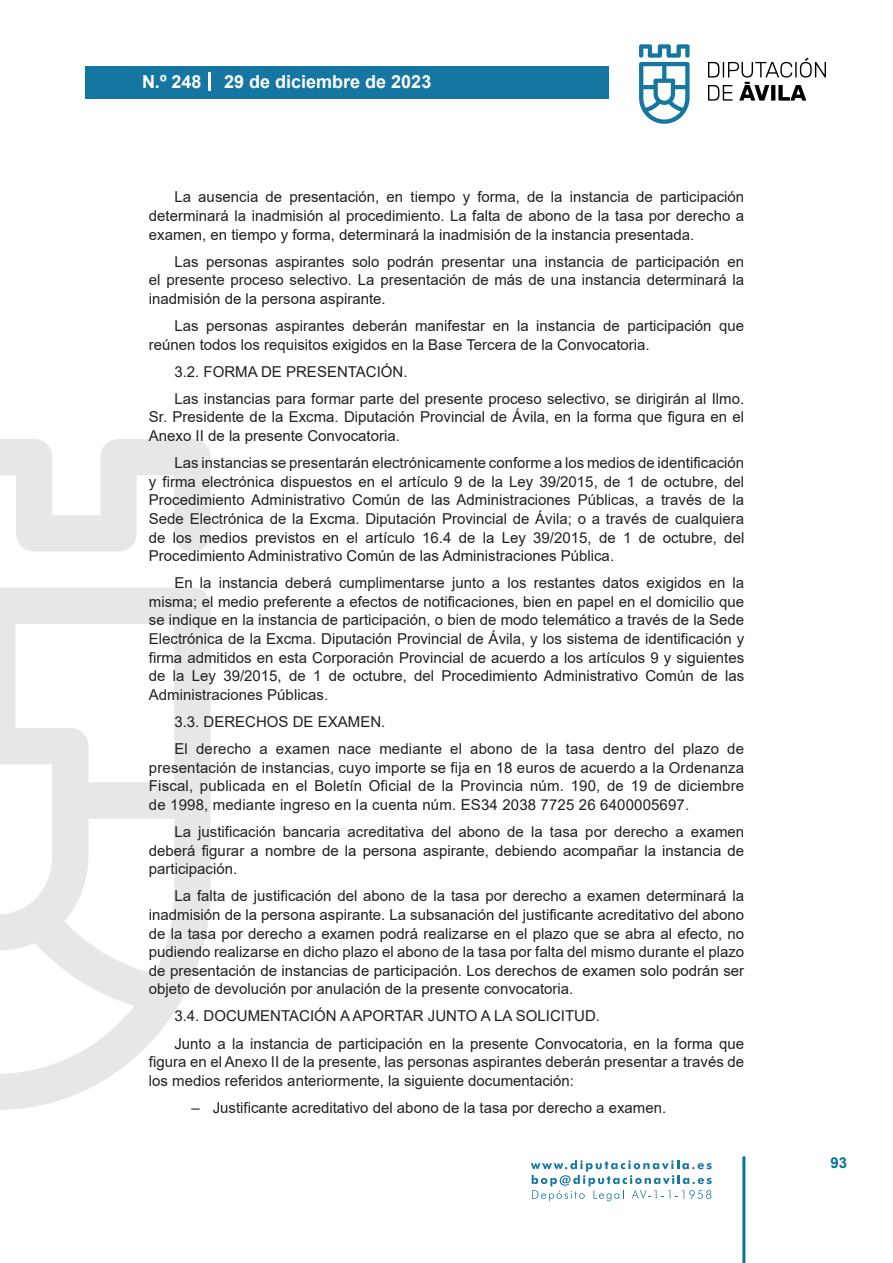
<style>
.page{position:relative;width:893px;height:1263px;background:#fff}
.page>*{position:absolute;margin:0;border:0;box-sizing:border-box;transform-origin:0 0}
.t1{font:700 18px "Arial";color:#fff}
.texto_normal{font:15px/18.6px "Arial";color:#231f20;text-align:justify}
.t2{font:700 15px "Arial";color:#04739f}
</style>
<div class="page">
<svg style="left:531px;top:1160px;width:181px;height:41px"></svg>
<div style="left:85px;top:66px;width:523px;height:33px;background:#1676a2"></div>
<svg style="left:639px;top:44px;width:51px;height:80px"></svg>
<svg style="left:708px;top:58px;width:118px;height:43px"></svg>
<hr style="left:742px;top:1156px;width:3px;height:107px;background:#04739f">
<svg style="left:208px;top:72px;width:2px;height:18px"></svg>
<svg style="left:0;top:439px;width:211px;height:671px"></svg>
<p class="t1" style="left:142px;top:69px;width:61px">N.º 248</p>
<p class="t1" style="left:224px;top:69px;width:209px">29 de diciembre de 2023</p>
<p class="texto_normal" style="left:149px;top:188px;width:597px;text-indent:26px">La ausencia de presentación, en tiempo y forma, de la instancia de participación determinará la inadmisión al procedimiento. La falta de abono de la tasa por derecho a examen, en tiempo y forma, determinará la inadmisión de la instancia presentada.</p>
<p class="texto_normal" style="left:149px;top:252px;width:597px;text-indent:26px">Las personas aspirantes solo podrán presentar una instancia de participación en el presente proceso selectivo. La presentación de más de una instancia determinará la inadmisión de la persona aspirante.</p>
<p class="texto_normal" style="left:149px;top:316px;width:597px;text-indent:26px">Las personas aspirantes deberán manifestar en la instancia de participación que reúnen todos los requisitos exigidos en la Base Tercera de la Convocatoria.</p>
<p class="texto_normal" style="left:174px;top:362px;width:235px">3.2. FORMA DE PRESENTACIÓN.</p>
<p class="texto_normal" style="left:149px;top:389px;width:597px;text-indent:26px">Las instancias para formar parte del presente proceso selectivo, se dirigirán al Ilmo.<br>Sr. Presidente de la Excma. Diputación Provincial de Ávila, en la forma que figura en el Anexo II de la presente Convocatoria.</p>
<p class="texto_normal" style="left:149px;top:453px;width:597px;text-indent:26px">Las instancias se presentarán electrónicamente conforme a los medios de identificación y firma electrónica dispuestos en el artículo 9 de la Ley 39/2015, de 1 de octubre, del Procedimiento Administrativo Común de las Administraciones Públicas, a través de la Sede Electrónica de la Excma. Diputación Provincial de Ávila; o a través de cualquiera de los medios previstos en el artículo 16.4 de la Ley 39/2015, de 1 de octubre, del Procedimiento Administrativo Común de las Administraciones Pública.</p>
<p class="texto_normal" style="left:149px;top:574px;width:597px;text-indent:26px">En la instancia deberá cumplimentarse junto a los restantes datos exigidos en la misma; el medio preferente a efectos de notificaciones, bien en papel en el domicilio que se indique en la instancia de participación, o bien de modo telemático a través de la Sede Electrónica de la Excma. Diputación Provincial de Ávila, y los sistema de identificación y firma admitidos en esta Corporación Provincial de acuerdo a los artículos 9 y siguientes de la Ley 39/2015, de 1 de octubre, del Procedimiento Administrativo Común de las Administraciones Públicas.</p>
<p class="texto_normal" style="left:174px;top:712px;width:212px">3.3. DERECHOS DE EXAMEN.</p>
<p class="texto_normal" style="left:149px;top:739px;width:597px;text-indent:26px">El derecho a examen nace mediante el abono de la tasa dentro del plazo de presentación de instancias, cuyo importe se fija en 18 euros de acuerdo a la Ordenanza Fiscal, publicada en el Boletín Oficial de la Provincia núm. 190, de 19 de diciembre de 1998, mediante ingreso en la cuenta núm. ES34 2038 7725 26 6400005697.</p>
<p class="texto_normal" style="left:149px;top:822px;width:597px;text-indent:26px">La justificación bancaria acreditativa del abono de la tasa por derecho a examen deberá figurar a nombre de la persona aspirante, debiendo acompañar la instancia de participación.</p>
<p class="texto_normal" style="left:149px;top:887px;width:597px;text-indent:26px">La falta de justificación del abono de la tasa por derecho a examen determinará la inadmisión de la persona aspirante. La subsanación del justificante acreditativo del abono de la tasa por derecho a examen podrá realizarse en el plazo que se abra al efecto, no pudiendo realizarse en dicho plazo el abono de la tasa por falta del mismo durante el plazo de presentación de instancias de participación. Los derechos de examen solo podrán ser objeto de devolución por anulación de la presente convocatoria.</p>
<p class="texto_normal" style="left:174px;top:1007px;width:427px">3.4. DOCUMENTACIÓN A APORTAR JUNTO A LA SOLICITUD.</p>
<p class="texto_normal" style="left:149px;top:1034px;width:597px;text-indent:26px">Junto a la instancia de participación en la presente Convocatoria, en la forma que figura en el Anexo II de la presente, las personas aspirantes deberán presentar a través de los medios referidos anteriormente, la siguiente documentación:</p>
<p class="texto_normal" style="left:191px;top:1098px;width:476px">– Justificante acreditativo del abono de la tasa por derecho a examen.</p>
<p class="t2" style="left:831px;top:1152px;width:18px">93</p>
</div>
